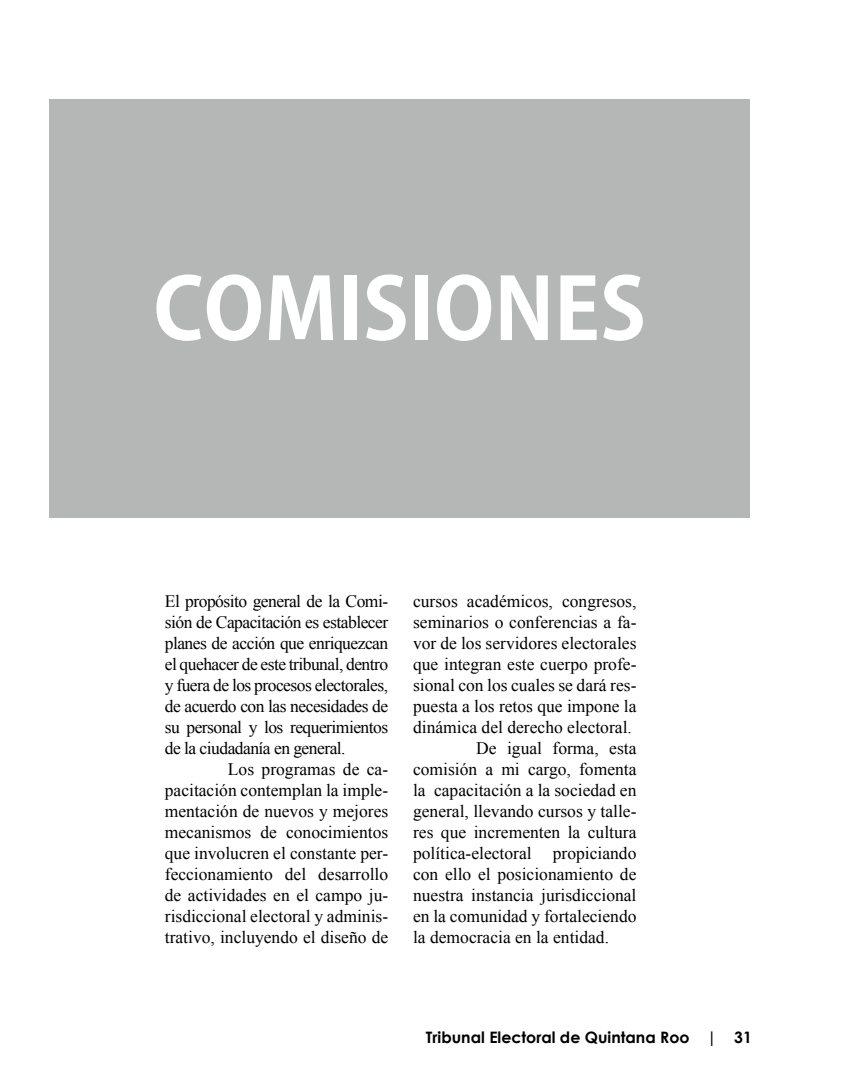
<style>
.page{position:relative;width:849px;height:1092px;background:#fff}
.page>*{position:absolute;margin:0;border:0;box-sizing:border-box;transform-origin:0 0}
.t1{font:700 84px "Koz Go Pro";color:#fff}
.t2{font:17.5px/21px "Times New Roman";color:#000;text-align:justify}
.t3{font:700 15.75px "Century Gothic";color:#000}
</style>
<div class="page">
<div style="left:50px;top:99px;width:699px;height:419px;background:#b5b6b6"></div>
<h1 class="t1" style="left:153px;top:255px;width:494px">COMISIONES</h1>
<p class="t2" style="left:165px;top:590px;width:225px">El propósito general de la Comi&shy;sión de Capacitación es establecer planes de acción que enriquezcan el quehacer de este tribunal, dentro y fuera de los procesos electorales, de acuerdo con las necesidades de su personal y los requerimientos de la ciudadanía en general.</p>
<p class="t2" style="left:165px;top:758px;width:225px;text-indent:63px">Los programas de ca&shy;pacitación contemplan la imple&shy;mentación de nuevos y mejores mecanismos de conocimientos que involucren el constante per&shy;feccionamiento del desarrollo de actividades en el campo ju&shy;risdiccional electoral y adminis&shy;trativo, incluyendo el diseño de</p>
<p class="t2" style="left:413px;top:590px;width:225px">cursos académicos, congresos,</p>
<p class="t2" style="left:413px;top:611px;width:225px">seminarios o conferencias a fa-</p>
<p class="t2" style="left:413px;top:632px;width:225px">vor de los servidores electorales</p>
<p class="t2" style="left:413px;top:653px;width:225px">que integran este cuerpo profe-</p>
<p class="t2" style="left:413px;top:674px;width:225px">sional con los cuales se dará res-</p>
<p class="t2" style="left:413px;top:695px;width:225px">puesta a los retos que impone la</p>
<p class="t2" style="left:413px;top:716px;width:220px">dinámica del derecho electoral.</p>
<p class="t2" style="left:476px;top:737px;width:162px">De igual forma, esta</p>
<p class="t2" style="left:413px;top:758px;width:225px">comisión a mi cargo, fomenta</p>
<p class="t2" style="left:413px;top:779px;width:225px">la capacitación a la sociedad en</p>
<p class="t2" style="left:413px;top:800px;width:225px">general, llevando cursos y talle-</p>
<p class="t2" style="left:413px;top:821px;width:225px">res que incrementen la cultura</p>
<p class="t2" style="left:413px;top:842px;width:225px">política-electoral propiciando</p>
<p class="t2" style="left:413px;top:863px;width:225px">con ello el posicionamiento de</p>
<p class="t2" style="left:413px;top:884px;width:225px">nuestra instancia jurisdiccional</p>
<p class="t2" style="left:413px;top:905px;width:225px">en la comunidad y fortaleciendo</p>
<p class="t2" style="left:413px;top:926px;width:197px">la democracia en la entidad.</p>
<p class="t3" style="left:426px;top:1027px;width:327px">Tribunal Electoral de Quintana Roo | 31</p>
</div>
